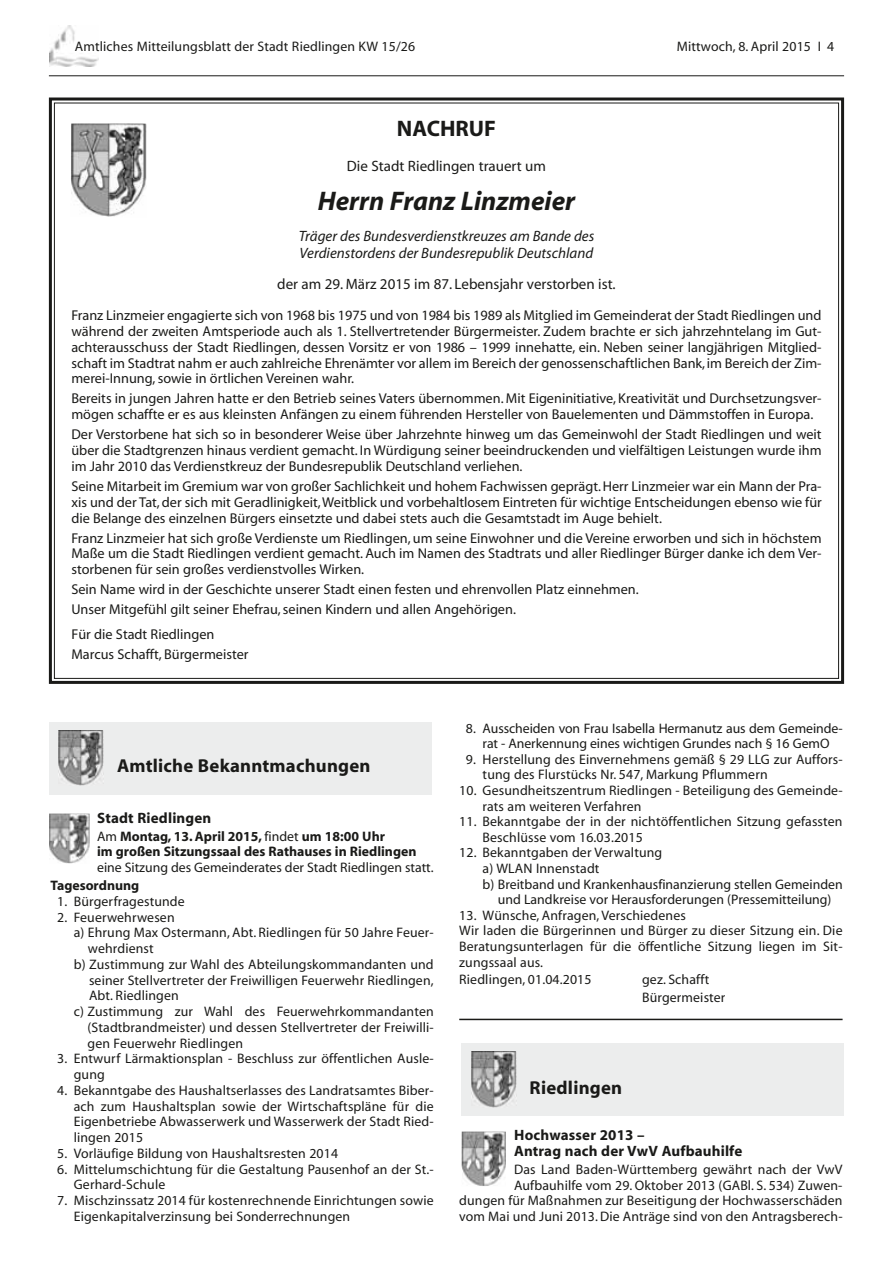
<style>
.page{position:relative;width:893px;height:1263px;background:#fff}
.page>*{position:absolute;margin:0;border:0;box-sizing:border-box;transform-origin:0 0}
.t1{font:italic 700 27px "Myriad";color:#1a1a18}
.t2{font:700 22.5px "Myriad";color:#1a1a18}
.t3{font:700 18.75px "Myriad";letter-spacing:.01em;color:#1a1a18}
.t4{font:italic 15px/16.5px "Myriad";color:#1a1a18}
.t5{font:15px "Myriad";color:#1a1a18}
.t6{font:700 15px/15.6px "Myriad";letter-spacing:.01em;color:#1a1a18}
.t7{font:14.25px/15.8px "Myriad";color:#1a1a18;text-align:justify}
.t8{font:13.8px/15.8px "Myriad";letter-spacing:.01em;color:#1a1a18}
.t9{font:700 13.8px/15.8px "Myriad";color:#1a1a18}
.s1{font-weight:400}
</style>
<div class="page">
<hr style="left:459px;top:1019px;width:384px;height:1px;background:#1a1a18">
<hr style="left:49px;top:75px;width:795px;height:1px;background:#1a1a18">
<img style="left:49px;top:26px;width:49px;height:41px">
<div style="left:49px;top:98px;width:795px;height:586px;border:3px solid #1a1a18"></div>
<img style="left:71px;top:124px;width:76px;height:93px">
<div style="left:49px;top:722px;width:383px;height:72px;background:#eceded"></div>
<img style="left:59px;top:730px;width:45px;height:55px">
<img style="left:49px;top:814px;width:41px;height:49px">
<div style="left:461px;top:1043px;width:383px;height:73px;background:#eceded"></div>
<img style="left:471px;top:1051px;width:45px;height:56px">
<img style="left:461px;top:1131px;width:45px;height:55px">
<p class="t8" style="left:75px;top:40px;width:342px">Amtliches Mitteilungsblatt der Stadt Riedlingen KW 15/26</p>
<p class="t8" style="left:677px;top:39px;width:166px">Mittwoch, 8. April 2015 I 4<sup>4</sup></p>
<h2 class="t2" style="left:397px;top:120px;width:101px">NACHRUF</h2>
<p class="t5" style="left:347px;top:161px;width:201px">Die Stadt Riedlingen trauert um</p>
<h1 class="t1" style="left:318px;top:190px;width:259px">Herrn Franz Linzmeier</h1>
<p class="t4" style="left:299px;top:229px;width:297px">Träger des Bundesverdienstkreuzes am Bande des<br>Verdienstordens der Bundesrepublik Deutschland</p>
<p class="t5" style="left:277px;top:278px;width:340px">der am 29. März 2015 im 87. Lebensjahr verstorben ist.</p>
<p class="t7" style="left:71px;top:309px;width:752px">Franz Linzmeier engagierte sich von 1968 bis 1975 und von 1984 bis 1989 als Mitglied im Gemeinderat der Stadt Riedlingen und während der zweiten Amtsperiode auch als 1. Stellvertretender Bürgermeister. Zudem brachte er sich jahrzehntelang im Gut&shy;achterausschuss der Stadt Riedlingen, dessen Vorsitz er von 1986 – 1999 innehatte, ein. Neben seiner langjährigen Mitglied&shy;schaft im Stadtrat nahm er auch zahlreiche Ehrenämter vor allem im Bereich der genossenschaftlichen Bank, im Bereich der Zim&shy;merei-Innung, sowie in örtlichen Vereinen wahr.</p>
<p class="t7" style="left:71px;top:392px;width:752px">Bereits in jungen Jahren hatte er den Betrieb seines Vaters übernommen. Mit Eigeninitiative, Kreativität und Durchsetzungsver&shy;mögen schaffte er es aus kleinsten Anfängen zu einem führenden Hersteller von Bauelementen und Dämmstoffen in Europa.</p>
<p class="t7" style="left:71px;top:428px;width:752px">Der Verstorbene hat sich so in besonderer Weise über Jahrzehnte hinweg um das Gemeinwohl der Stadt Riedlingen und weit über die Stadtgrenzen hinaus verdient gemacht. In Würdigung seiner beeindruckenden und vielfältigen Leistungen wurde ihm im Jahr 2010 das Verdienstkreuz der Bundesrepublik Deutschland verliehen.</p>
<p class="t7" style="left:71px;top:479px;width:752px">Seine Mitarbeit im Gremium war von großer Sachlichkeit und hohem Fachwissen geprägt. Herr Linzmeier war ein Mann der Pra&shy;xis und der Tat, der sich mit Geradlinigkeit, Weitblick und vorbehaltlosem Eintreten für wichtige Entscheidungen ebenso wie für die Belange des einzelnen Bürgers einsetzte und dabei stets auch die Gesamtstadt im Auge behielt.</p>
<p class="t7" style="left:71px;top:531px;width:752px">Franz Linzmeier hat sich große Verdienste um Riedlingen, um seine Einwohner und die Vereine erworben und sich in höchstem Maße um die Stadt Riedlingen verdient gemacht. Auch im Namen des Stadtrats und aller Riedlinger Bürger danke ich dem Ver&shy;storbenen für sein großes verdienstvolles Wirken.</p>
<p class="t7" style="left:71px;top:580px;width:569px;line-height:20.1px">Sein Name wird in der Geschichte unserer Stadt einen festen und ehrenvollen Platz einnehmen.<br>Unser Mitgefühl gilt seiner Ehefrau, seinen Kindern und allen Angehörigen.</p>
<p class="t7" style="left:71px;top:625px;width:179px;line-height:20.1px">Für die Stadt Riedlingen<br>Marcus Schafft, Bürgermeister</p>
<h3 class="t3" style="left:117px;top:759px;width:255px">Amtliche Bekanntmachungen</h3>
<p class="t6" style="left:97px;top:811px;width:116px">Stadt Riedlingen</p>
<p class="t9" style="left:97px;top:829px;width:321px"><span class="s1">Am</span> Montag, 13. April 2015, <span class="s1">findet</span> um 18:00 Uhr<br>im großen Sitzungssaal des Rathauses in Riedlingen</p>
<p class="t8" style="left:97px;top:861px;width:338px">eine Sitzung des Gemeinderates der Stadt Riedlingen statt.</p>
<p class="t9" style="left:50px;top:879px;width:90px">Tagesordnung</p>
<p class="t8" style="left:57px;top:894px;width:129px">1. Bürgerfragestunde</p>
<p class="t8" style="left:57px;top:910px;width:119px">2. Feuerwehrwesen</p>
<p class="t8" style="left:74px;top:926px;width:361px">a) Ehrung Max Ostermann, Abt. Riedlingen für 50 Jahre Feuer-</p>
<p class="t8" style="left:88px;top:942px;width:67px">wehrdienst</p>
<p class="t8" style="left:74px;top:957px;width:361px">b) Zustimmung zur Wahl des Abteilungskommandanten und</p>
<p class="t8" style="left:89px;top:973px;width:346px">seiner Stellvertreter der Freiwilligen Feuerwehr Riedlingen,</p>
<p class="t8" style="left:89px;top:989px;width:91px">Abt. Riedlingen</p>
<p class="t8" style="left:74px;top:1005px;width:361px">c) Zustimmung zur Wahl des Feuerwehrkommandanten</p>
<p class="t8" style="left:88px;top:1020px;width:348px">(Stadtbrandmeister) und dessen Stellvertreter der Freiwilli-</p>
<p class="t8" style="left:88px;top:1036px;width:157px">gen Feuerwehr Riedlingen</p>
<p class="t8" style="left:74px;top:1052px;width:361px;text-indent:-17px">3. Entwurf Lärmaktionsplan - Beschluss zur öffentlichen Ausle&shy;gung</p>
<p class="t8" style="left:74px;top:1083px;width:361px;text-align:justify;text-indent:-17px">4. Bekanntgabe des Haushaltserlasses des Landratsamtes Biber&shy;ach zum Haushaltsplan sowie der Wirtschaftspläne für die Eigenbetriebe Abwasserwerk und Wasserwerk der Stadt Ried&shy;lingen 2015</p>
<p class="t8" style="left:57px;top:1146px;width:282px">5. Vorläufige Bildung von Haushaltsresten 2014</p>
<p class="t8" style="left:74px;top:1162px;width:361px;text-indent:-17px">6. Mittelumschichtung für die Gestaltung Pausenhof an der St.-<br>Gerhard-Schule</p>
<p class="t8" style="left:74px;top:1194px;width:361px;text-indent:-17px">7. Mischzinssatz 2014 für kostenrechnende Einrichtungen sowie<br>Eigenkapitalverzinsung bei Sonderrechnungen</p>
<p class="t8" style="left:466px;top:721px;width:378px;text-align:center">8. Ausscheiden von Frau Isabella Hermanutz aus dem Gemeinde&shy;rat - Anerkennung eines wichtigen Grundes nach § 16 GemO</p>
<p class="t8" style="left:483px;top:752px;width:361px;text-indent:-17px">9. Herstellung des Einvernehmens gemäß § 29 LLG zur Auffors&shy;tung des Flurstücks Nr. 547, Markung Pflummern</p>
<p class="t8" style="left:483px;top:784px;width:361px;text-indent:-23px">10. Gesundheitszentrum Riedlingen - Beteiligung des Gemeinde&shy;rats am weiteren Verfahren</p>
<p class="t8" style="left:483px;top:815px;width:361px;text-indent:-23px">11. Bekanntgabe der in der nichtöffentlichen Sitzung gefassten<br>Beschlüsse vom 16.03.2015</p>
<p class="t8" style="left:459px;top:846px;width:205px">12. Bekanntgaben der Verwaltung</p>
<p class="t8" style="left:483px;top:861px;width:118px">a) WLAN Innenstadt</p>
<p class="t8" style="left:483px;top:877px;width:362px">b) Breitband und Krankenhausfinanzierung stellen Gemeinden</p>
<p class="t8" style="left:498px;top:893px;width:335px">und Landkreise vor Herausforderungen (Pressemitteilung)</p>
<p class="t8" style="left:459px;top:908px;width:385px">13. Wünsche, Anfragen, Verschiedenes<br>Wir laden die Bürgerinnen und Bürger zu dieser Sitzung ein. Die Beratungsunterlagen für die öffentliche Sitzung liegen im Sit&shy;zungssaal aus.</p>
<p class="t8" style="left:459px;top:973px;width:134px">Riedlingen, 01.04.2015</p>
<p class="t8" style="left:642px;top:972px;width:85px;line-height:17.9px">gez. Schafft<br>Bürgermeister</p>
<h3 class="t3" style="left:530px;top:1080px;width:94px">Riedlingen</h3>
<p class="t6" style="left:514px;top:1128px;width:230px">Hochwasser 2013 –<br>Antrag nach der VwV Aufbauhilfe</p>
<p class="t8" style="left:459px;top:1162px;width:385px;text-align:right">Das Land Baden-Württemberg gewährt nach der VwV Aufbauhilfe vom 29. Oktober 2013 (GABl. S. 534) Zuwen-<br>dungen für Maßnahmen zur Beseitigung der Hochwasserschäden vom Mai und Juni 2013. Die Anträge sind von den Antragsberech-</p>
</div>
